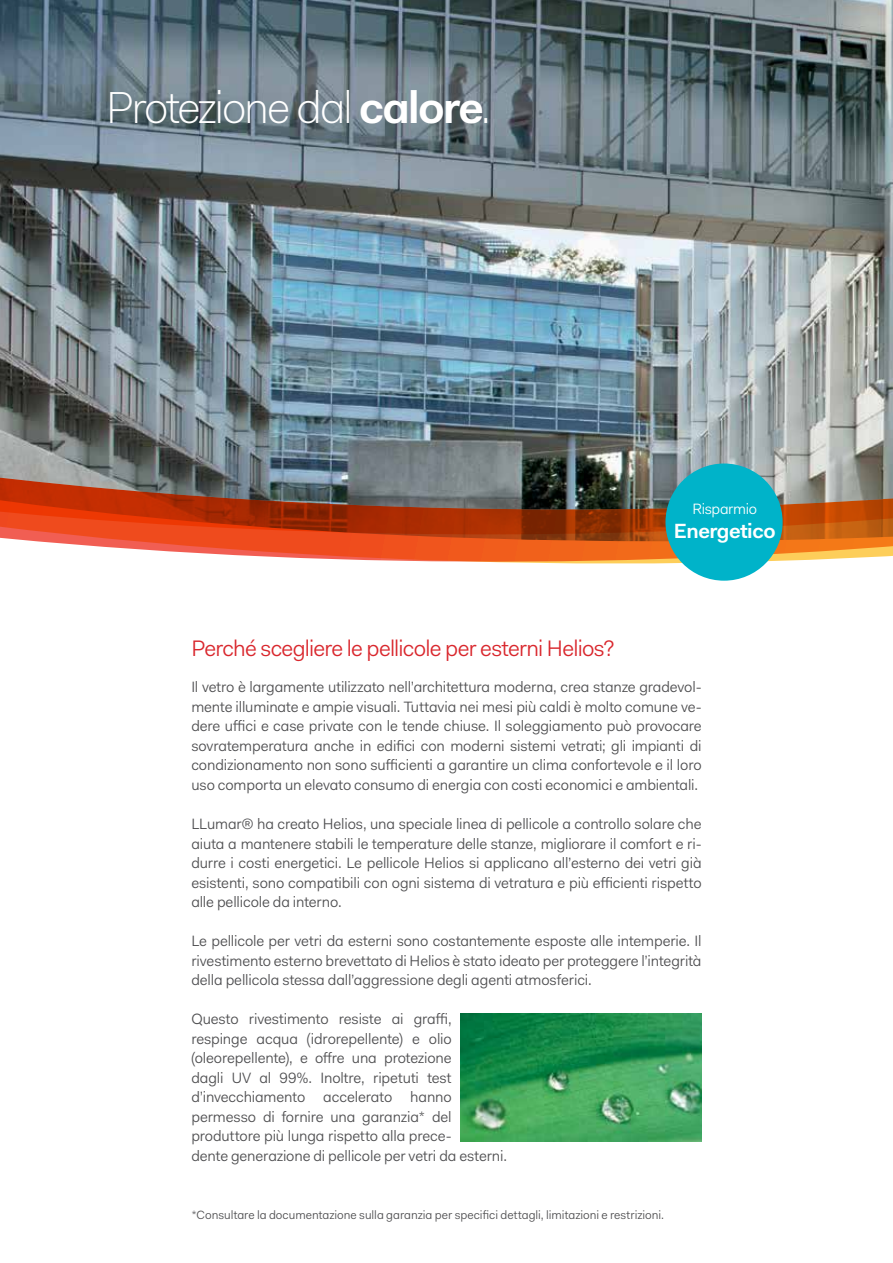
<style>
.page{position:relative;width:893px;height:1263px;background:#fff}
.page>*{position:absolute;margin:0;border:0;box-sizing:border-box;transform-origin:0 0}
.t1{font:300 45px "L Lumar Fakt Pro";letter-spacing:-.05em;color:#fff}
.t2{font:22.5px "L Lumar Fakt Pro Blond";letter-spacing:-.03em;color:#d9272d}
.t3{font:600 20.7px "L Lumar Fakt Pro";letter-spacing:-.025em;color:#fff}
.t4{font:15px/19.5px "L Lumar Fakt Pro Blond";letter-spacing:-.005em;color:#4d4d4f;text-align:justify}
.t5{font:15px "L Lumar Fakt Pro Blond";letter-spacing:-.025em;color:#fff}
.t6{font:12px "L Lumar Fakt Pro Blond";color:#4d4d4f}
.s1{font-weight:600}
</style>
<div class="page">
<img style="left:0;top:0;width:893px;height:581px">
<img style="left:460px;top:1013px;width:242px;height:128px">
<div style="left:665px;top:463px;width:118px;height:118px;background:#00b3c9;border-radius:50%"></div>
<h1 class="t1" style="left:106px;top:77px;width:386px">Protezione dal <span class="s1">calore</span>.</h1>
<h2 class="t2" style="left:191px;top:633px;width:424px">Perché scegliere le pellicole per esterni Helios?</h2>
<p class="t5" style="left:692px;top:498px;width:66px">Risparmio</p>
<h3 class="t3" style="left:674px;top:517px;width:103px">Energetico</h3>
<p class="t4" style="left:191px;top:677px;width:512px">Il vetro è largamente utilizzato nell’architettura moderna, crea stanze gradevol&shy;mente illuminate e ampie visuali. Tuttavia nei mesi più caldi è molto comune ve&shy;dere uffici e case private con le tende chiuse. Il soleggiamento può provocare sovratemperatura anche in edifici con moderni sistemi vetrati; gli impianti di condizionamento non sono sufficienti a garantire un clima confortevole e il loro uso comporta un elevato consumo di energia con costi economici e ambientali.</p>
<p class="t4" style="left:191px;top:814px;width:512px">LLumar® ha creato Helios, una speciale linea di pellicole a controllo solare che aiuta a mantenere stabili le temperature delle stanze, migliorare il comfort e ri&shy;durre i costi energetici. Le pellicole Helios si applicano all’esterno dei vetri già esistenti, sono compatibili con ogni sistema di vetratura e più efficienti rispetto alle pellicole da interno.</p>
<p class="t4" style="left:191px;top:931px;width:512px">Le pellicole per vetri da esterni sono costantemente esposte alle intemperie. Il rivestimento esterno brevettato di Helios è stato ideato per proteggere l’integrità della pellicola stessa dall’aggressione degli agenti atmosferici.</p>
<p class="t4" style="left:191px;top:1009px;width:317px;text-align:left">Questo rivestimento resiste ai graffi, respinge acqua (idrorepellente) e olio (oleorepellente), e offre una protezione<br>dagli UV al 99%. Inoltre, ripetuti test d’invecchiamento accelerato hanno permesso di fornire una garanzia* del produttore più lunga rispetto alla prece-<br>dente generazione di pellicole per vetri da esterni.</p>
<p class="t6" style="left:191px;top:1207px;width:474px">*Consultare la documentazione sulla garanzia per specifici dettagli, limitazioni e restrizioni.</p>
</div>
